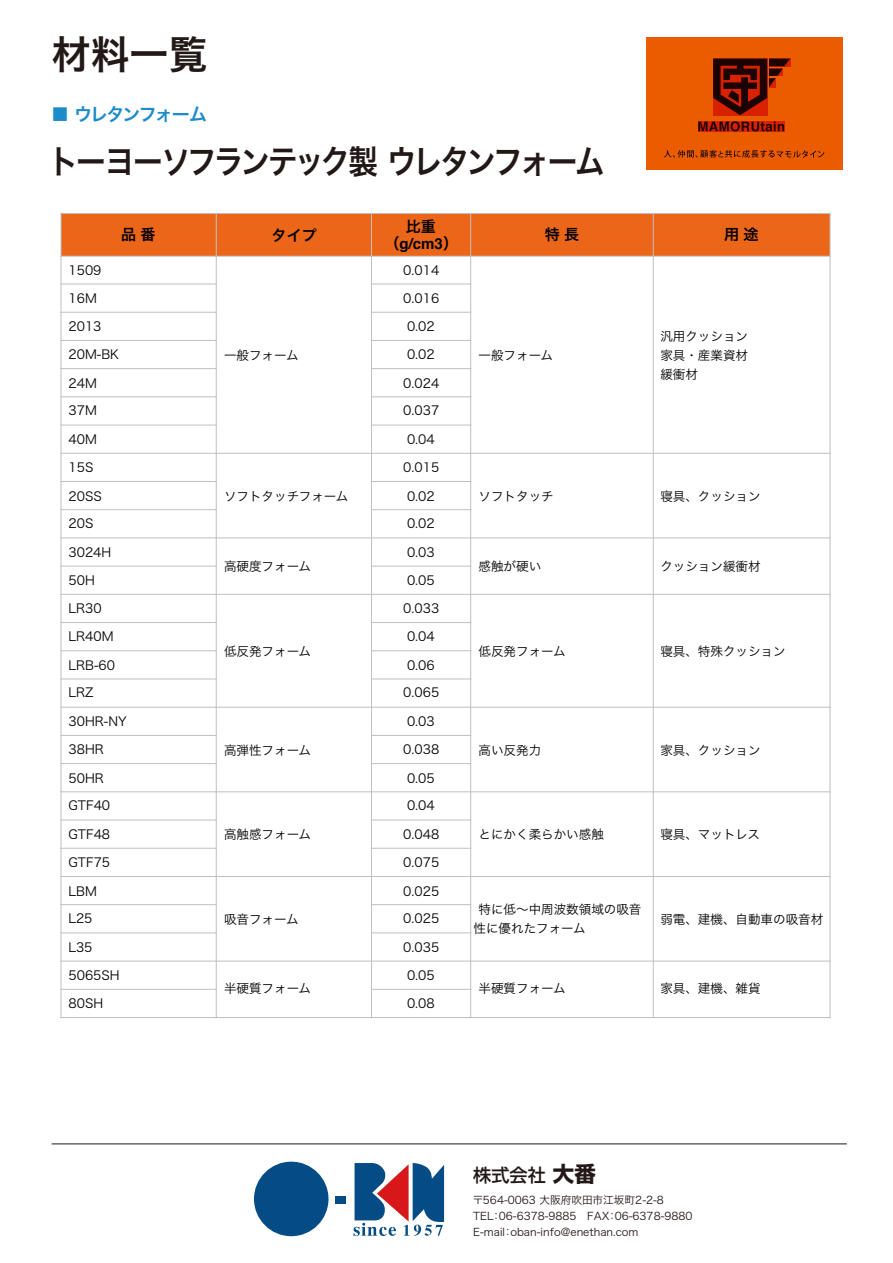
<style>
.page{position:relative;width:893px;height:1263px;background:#fff}
.page>*{position:absolute;margin:0;border:0;box-sizing:border-box;transform-origin:0 0}
.t1{font:39px "Hira Kaku Pro W6";color:#221815}
.t2{font:33px "Hiragino Sans W6";letter-spacing:-.095em;color:#221815;scale:.9 1}
.t3{font:500 18.15px "Shin Go Pro";color:#221815}
.t4{font:18px "Hira Kaku Pro W6";letter-spacing:-.1em;color:#1c8bc9}
.t5{font:15px "Hiragino Sans W6";letter-spacing:.14em;color:#040000}
.t6{font:700 15px "Helvetica";color:#040000}
.t7{font:12.6px/18.8px "Hira Kaku Pro W3";color:#040000;text-align:justify}
.t8{font:10.65px/16px "Hira Kaku Pro W3";color:#221815}
.s1{font-family:"Hiragino Sans W6";font-weight:400}
.s2{font-weight:700;font-size:21.3px}
</style>
<div class="page">
<div style="left:61px;top:213px;width:155px;height:43px;background:#ec661a"></div>
<div style="left:216px;top:213px;width:155px;height:43px;background:#ec661a"></div>
<div style="left:371px;top:213px;width:100px;height:43px;background:#ec661a"></div>
<div style="left:471px;top:213px;width:182px;height:43px;background:#ec661a"></div>
<div style="left:653px;top:213px;width:177px;height:43px;background:#ec661a"></div>
<hr style="left:216px;top:213px;width:1px;height:805px;background:#c0bfbf">
<hr style="left:371px;top:213px;width:1px;height:805px;background:#c0bfbf">
<hr style="left:470px;top:213px;width:1px;height:805px;background:#c0bfbf">
<hr style="left:653px;top:213px;width:1px;height:805px;background:#c0bfbf">
<hr style="left:60px;top:256px;width:771px;height:1px;background:#c0bfbf">
<hr style="left:60px;top:284px;width:157px;height:1px;background:#c0bfbf">
<hr style="left:371px;top:284px;width:100px;height:1px;background:#c0bfbf">
<hr style="left:60px;top:312px;width:157px;height:1px;background:#c0bfbf">
<hr style="left:371px;top:312px;width:100px;height:1px;background:#c0bfbf">
<hr style="left:60px;top:340px;width:157px;height:1px;background:#c0bfbf">
<hr style="left:371px;top:340px;width:100px;height:1px;background:#c0bfbf">
<hr style="left:60px;top:368px;width:157px;height:1px;background:#c0bfbf">
<hr style="left:371px;top:368px;width:100px;height:1px;background:#c0bfbf">
<hr style="left:60px;top:397px;width:157px;height:1px;background:#c0bfbf">
<hr style="left:371px;top:397px;width:100px;height:1px;background:#c0bfbf">
<hr style="left:60px;top:425px;width:157px;height:1px;background:#c0bfbf">
<hr style="left:371px;top:425px;width:100px;height:1px;background:#c0bfbf">
<hr style="left:60px;top:453px;width:771px;height:1px;background:#c0bfbf">
<hr style="left:60px;top:481px;width:157px;height:1px;background:#c0bfbf">
<hr style="left:371px;top:481px;width:100px;height:1px;background:#c0bfbf">
<hr style="left:60px;top:509px;width:157px;height:1px;background:#c0bfbf">
<hr style="left:371px;top:509px;width:100px;height:1px;background:#c0bfbf">
<hr style="left:60px;top:538px;width:771px;height:1px;background:#c0bfbf">
<hr style="left:60px;top:566px;width:157px;height:1px;background:#c0bfbf">
<hr style="left:371px;top:566px;width:100px;height:1px;background:#c0bfbf">
<hr style="left:60px;top:594px;width:771px;height:1px;background:#c0bfbf">
<hr style="left:60px;top:622px;width:157px;height:1px;background:#c0bfbf">
<hr style="left:371px;top:622px;width:100px;height:1px;background:#c0bfbf">
<hr style="left:60px;top:650px;width:157px;height:1px;background:#c0bfbf">
<hr style="left:371px;top:650px;width:100px;height:1px;background:#c0bfbf">
<hr style="left:60px;top:679px;width:157px;height:1px;background:#c0bfbf">
<hr style="left:371px;top:679px;width:100px;height:1px;background:#c0bfbf">
<hr style="left:60px;top:707px;width:771px;height:1px;background:#c0bfbf">
<hr style="left:60px;top:735px;width:157px;height:1px;background:#c0bfbf">
<hr style="left:371px;top:735px;width:100px;height:1px;background:#c0bfbf">
<hr style="left:60px;top:763px;width:157px;height:1px;background:#c0bfbf">
<hr style="left:371px;top:763px;width:100px;height:1px;background:#c0bfbf">
<hr style="left:60px;top:791px;width:771px;height:1px;background:#c0bfbf">
<hr style="left:60px;top:820px;width:157px;height:1px;background:#c0bfbf">
<hr style="left:371px;top:820px;width:100px;height:1px;background:#c0bfbf">
<hr style="left:60px;top:848px;width:157px;height:1px;background:#c0bfbf">
<hr style="left:371px;top:848px;width:100px;height:1px;background:#c0bfbf">
<hr style="left:60px;top:876px;width:771px;height:1px;background:#c0bfbf">
<hr style="left:60px;top:904px;width:157px;height:1px;background:#c0bfbf">
<hr style="left:371px;top:904px;width:100px;height:1px;background:#c0bfbf">
<hr style="left:60px;top:933px;width:157px;height:1px;background:#c0bfbf">
<hr style="left:371px;top:933px;width:100px;height:1px;background:#c0bfbf">
<hr style="left:60px;top:961px;width:771px;height:1px;background:#c0bfbf">
<hr style="left:60px;top:989px;width:157px;height:1px;background:#c0bfbf">
<hr style="left:371px;top:989px;width:100px;height:1px;background:#c0bfbf">
<hr style="left:61px;top:213px;width:1px;height:805px;background:#c0bfbf">
<hr style="left:830px;top:213px;width:1px;height:805px;background:#c0bfbf">
<hr style="left:60px;top:213px;width:771px;height:1px;background:#c0bfbf">
<hr style="left:60px;top:1017px;width:771px;height:1px;background:#c0bfbf">
<div style="left:646px;top:37px;width:196px;height:132px;background:#eb5c01"></div>
<svg style="left:698px;top:121px;width:86px;height:10px"></svg>
<svg style="left:713px;top:59px;width:77px;height:56px"></svg>
<svg style="left:664px;top:150px;width:160px;height:8px"></svg>
<div style="left:254px;top:1162px;width:74px;height:74px;background:#054c86;border-radius:50%"></div>
<div style="left:335px;top:1196px;width:10px;height:8px;background:#054c86"></div>
<svg style="left:354px;top:1163px;width:90px;height:73px"></svg>
<hr style="left:52px;top:1143px;width:795px;height:1px;background:#221815">
<h1 class="t1" style="left:52px;top:19px;width:157px">材料一覧</h1>
<h3 class="t4" style="left:51px;top:98px;width:157px">■ ウレタンフォーム</h3>
<h2 class="t2" style="left:49px;top:132px;width:619px">トーヨーソフランテック製 ウレタンフォーム</h2>
<p class="t7" style="left:69px;top:260px;width:34px">1509</p>
<p class="t5" style="left:121px;top:221px;width:36px">品番</p>
<p class="t5" style="left:272px;top:222px;width:47px">タイプ</p>
<p class="t5" style="left:406px;top:213px;width:32px">比重</p>
<p class="t6" style="left:384px;top:231px;width:75px"><span class="s1">（</span>g/cm3<span class="s1">）</span></p>
<p class="t7" style="left:403px;top:260px;width:38px">0.014</p>
<p class="t5" style="left:545px;top:221px;width:36px">特長</p>
<p class="t5" style="left:724px;top:221px;width:36px">用途</p>
<p class="t7" style="left:69px;top:287px;width:30px">16M</p>
<p class="t7" style="left:403px;top:287px;width:37px">0.016</p>
<p class="t7" style="left:69px;top:316px;width:34px">2013</p>
<p class="t7" style="left:407px;top:316px;width:29px">0.02</p>
<p class="t7" style="left:69px;top:344px;width:52px">20M-BK</p>
<p class="t7" style="left:407px;top:344px;width:29px">0.02</p>
<p class="t7" style="left:69px;top:373px;width:30px">24M</p>
<p class="t7" style="left:403px;top:373px;width:38px">0.024</p>
<p class="t7" style="left:69px;top:400px;width:30px">37M</p>
<p class="t7" style="left:403px;top:400px;width:37px">0.037</p>
<p class="t7" style="left:69px;top:429px;width:30px">40M</p>
<p class="t7" style="left:407px;top:429px;width:29px">0.04</p>
<p class="t7" style="left:69px;top:457px;width:26px">15S</p>
<p class="t7" style="left:224px;top:486px;width:126px">ソフトタッチフォーム</p>
<p class="t7" style="left:660px;top:326px;width:89px">汎用クッション家具・産業資材緩衝材</p>
<p class="t7" style="left:224px;top:345px;width:76px">一般フォーム</p>
<p class="t7" style="left:478px;top:345px;width:76px">一般フォーム</p>
<p class="t7" style="left:403px;top:457px;width:37px">0.015</p>
<p class="t7" style="left:69px;top:486px;width:35px">20SS</p>
<p class="t7" style="left:407px;top:486px;width:29px">0.02</p>
<p class="t7" style="left:478px;top:486px;width:77px">ソフトタッチ</p>
<p class="t7" style="left:660px;top:486px;width:102px">寝具、クッション</p>
<p class="t7" style="left:69px;top:513px;width:26px">20S</p>
<p class="t7" style="left:407px;top:513px;width:29px">0.02</p>
<p class="t7" style="left:69px;top:542px;width:44px">3024H</p>
<p class="t7" style="left:224px;top:556px;width:89px">高硬度フォーム</p>
<p class="t7" style="left:407px;top:542px;width:29px">0.03</p>
<p class="t7" style="left:478px;top:556px;width:64px">感触が硬い</p>
<p class="t7" style="left:660px;top:556px;width:102px">クッション緩衝材</p>
<p class="t7" style="left:69px;top:570px;width:28px">50H</p>
<p class="t7" style="left:407px;top:570px;width:29px">0.05</p>
<p class="t7" style="left:69px;top:598px;width:35px">LR30</p>
<p class="t7" style="left:224px;top:641px;width:89px">低反発フォーム</p>
<p class="t7" style="left:403px;top:598px;width:37px">0.033</p>
<p class="t7" style="left:69px;top:626px;width:47px">LR40M</p>
<p class="t7" style="left:407px;top:626px;width:29px">0.04</p>
<p class="t7" style="left:69px;top:655px;width:48px">LRB-60</p>
<p class="t7" style="left:407px;top:655px;width:29px">0.06</p>
<p class="t7" style="left:69px;top:682px;width:27px">LRZ</p>
<p class="t7" style="left:403px;top:682px;width:37px">0.065</p>
<p class="t7" style="left:69px;top:711px;width:60px">30HR-NY</p>
<p class="t7" style="left:224px;top:740px;width:89px">高弾性フォーム</p>
<p class="t7" style="left:478px;top:641px;width:89px">低反発フォーム</p>
<p class="t7" style="left:660px;top:641px;width:127px">寝具、特殊クッション</p>
<p class="t7" style="left:407px;top:711px;width:29px">0.03</p>
<p class="t7" style="left:69px;top:739px;width:37px">38HR</p>
<p class="t7" style="left:403px;top:739px;width:37px">0.038</p>
<p class="t7" style="left:478px;top:740px;width:64px">高い反発力</p>
<p class="t7" style="left:660px;top:740px;width:102px">家具、クッション</p>
<p class="t7" style="left:69px;top:768px;width:37px">50HR</p>
<p class="t7" style="left:407px;top:768px;width:29px">0.05</p>
<p class="t7" style="left:69px;top:795px;width:43px">GTF40</p>
<p class="t7" style="left:224px;top:824px;width:89px">高触感フォーム</p>
<p class="t7" style="left:407px;top:795px;width:29px">0.04</p>
<p class="t7" style="left:69px;top:824px;width:43px">GTF48</p>
<p class="t7" style="left:403px;top:824px;width:38px">0.048</p>
<p class="t7" style="left:478px;top:824px;width:127px">とにかく柔らかい感触</p>
<p class="t7" style="left:660px;top:824px;width:101px">寝具、マットレス</p>
<p class="t7" style="left:69px;top:852px;width:43px">GTF75</p>
<p class="t7" style="left:403px;top:852px;width:37px">0.075</p>
<p class="t7" style="left:69px;top:880px;width:30px">LBM</p>
<p class="t7" style="left:224px;top:909px;width:76px">吸音フォーム</p>
<p class="t7" style="left:403px;top:880px;width:37px">0.025</p>
<p class="t7" style="left:473px;top:899px;width:169px;text-indent:5px">特に低～中周波数領域の吸音性に優れたフォーム</p>
<p class="t7" style="left:69px;top:908px;width:26px">L25</p>
<p class="t7" style="left:403px;top:908px;width:37px">0.025</p>
<p class="t7" style="left:660px;top:909px;width:164px">弱電、建機、自動車の吸音材</p>
<p class="t7" style="left:69px;top:937px;width:26px">L35</p>
<p class="t7" style="left:403px;top:937px;width:37px">0.035</p>
<p class="t7" style="left:69px;top:964px;width:53px">5065SH</p>
<p class="t7" style="left:224px;top:978px;width:89px">半硬質フォーム</p>
<p class="t7" style="left:407px;top:964px;width:29px">0.05</p>
<p class="t7" style="left:478px;top:978px;width:89px">半硬質フォーム</p>
<p class="t7" style="left:660px;top:978px;width:102px">家具、建機、雑貨</p>
<p class="t7" style="left:69px;top:993px;width:36px">80SH</p>
<p class="t7" style="left:407px;top:993px;width:29px">0.08</p>
<h3 class="t3" style="left:473px;top:1160px;width:124px">株式会社<span class="s2">大番</span></h3>
<p class="t8" style="left:473px;top:1192px;width:221px">〒564-0063 大阪府吹田市江坂町2-2-8<br>TEL：06-6378-9885　FAX：06-6378-9880<br>E-mail：oban-info@enethan.com</p>
</div>
